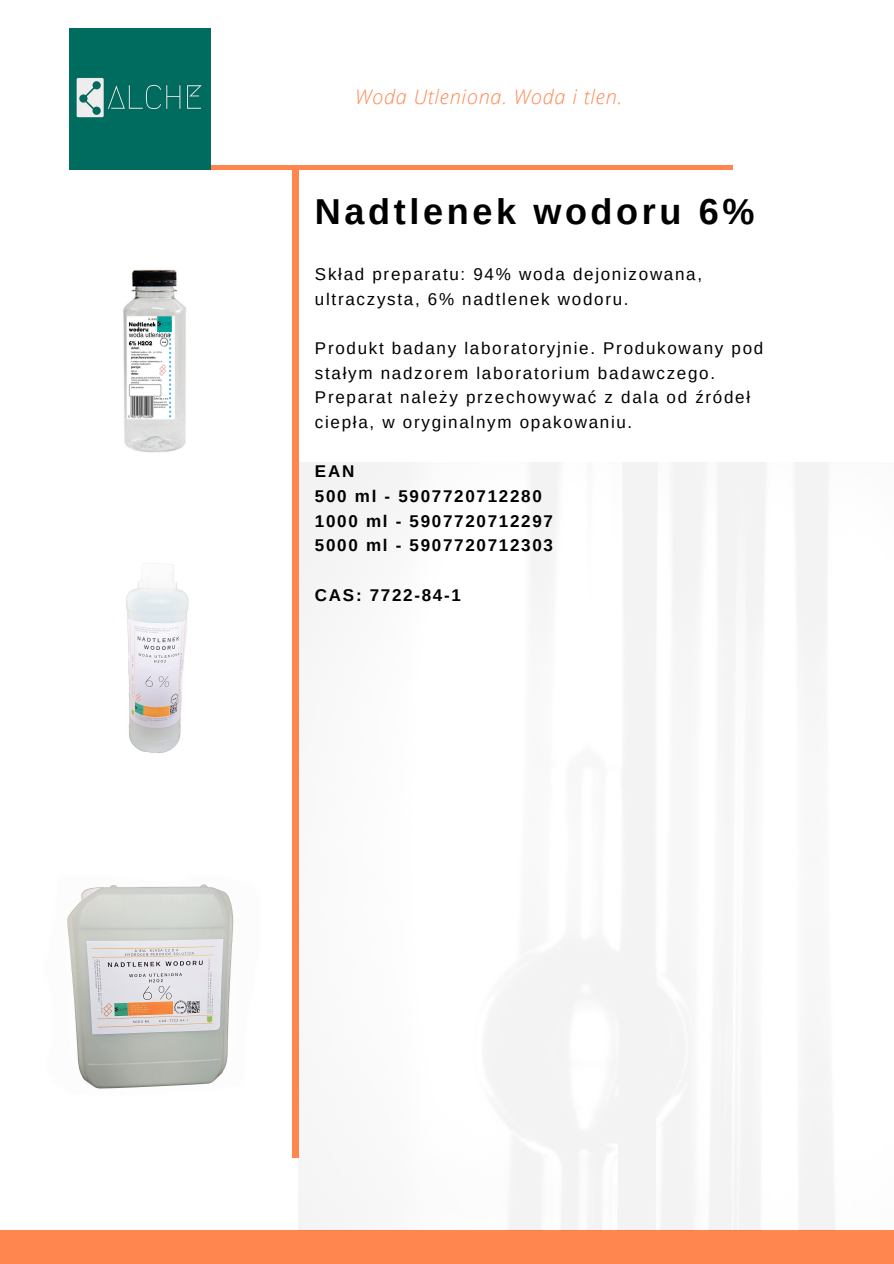
<style>
.page{position:relative;width:894px;height:1264px;background:#fff}
.page>*{position:absolute;margin:0;border:0;box-sizing:border-box;transform-origin:0 0}
.t1{font:700 36px "Arimo";letter-spacing:.1em;color:#000}
.t2{font:italic 300 19.8px "Open Sans";letter-spacing:.04em;color:#ff864e}
.t3{font:16.95px/24.6px "Arimo";letter-spacing:.1em;color:#000}
.t4{font:700 16.95px/24.6px "Arimo";letter-spacing:.1em;color:#000}
</style>
<div class="page">
<div style="left:0;top:1230px;width:893px;height:33px;background:#ff864e"></div>
<div style="left:69px;top:165px;width:664px;height:5px;background:#ff864e"></div>
<img style="left:69px;top:29px;width:141px;height:141px">
<img style="left:298px;top:462px;width:537px;height:768px">
<div style="left:292px;top:170px;width:7px;height:987px;background:#ff864e"></div>
<img style="left:123px;top:269px;width:63px;height:184px">
<img style="left:126px;top:563px;width:63px;height:190px">
<img style="left:67px;top:884px;width:167px;height:210px">
<p class="t2" style="left:355px;top:83px;width:268px">Woda Utleniona. Woda i tlen.</p>
<h1 class="t1" style="left:315px;top:191px;width:441px">Nadtlenek wodoru 6%</h1>
<p class="t3" style="left:315px;top:262px;width:388px">Skład preparatu: 94% woda dejonizowana, ultraczysta, 6% nadtlenek wodoru.</p>
<p class="t3" style="left:315px;top:336px;width:449px">Produkt badany laboratoryjnie. Produkowany pod stałym nadzorem laboratorium badawczego.<br>Preparat należy przechowywać z dala od źródeł ciepła, w oryginalnym opakowaniu.</p>
<p class="t4" style="left:315px;top:459px;width:239px">EAN<br>500 ml - 5907720712280<br>1000 ml - 5907720712297<br>5000 ml - 5907720712303</p>
<p class="t4" style="left:315px;top:582px;width:147px">CAS: 7722-84-1</p>
</div>
